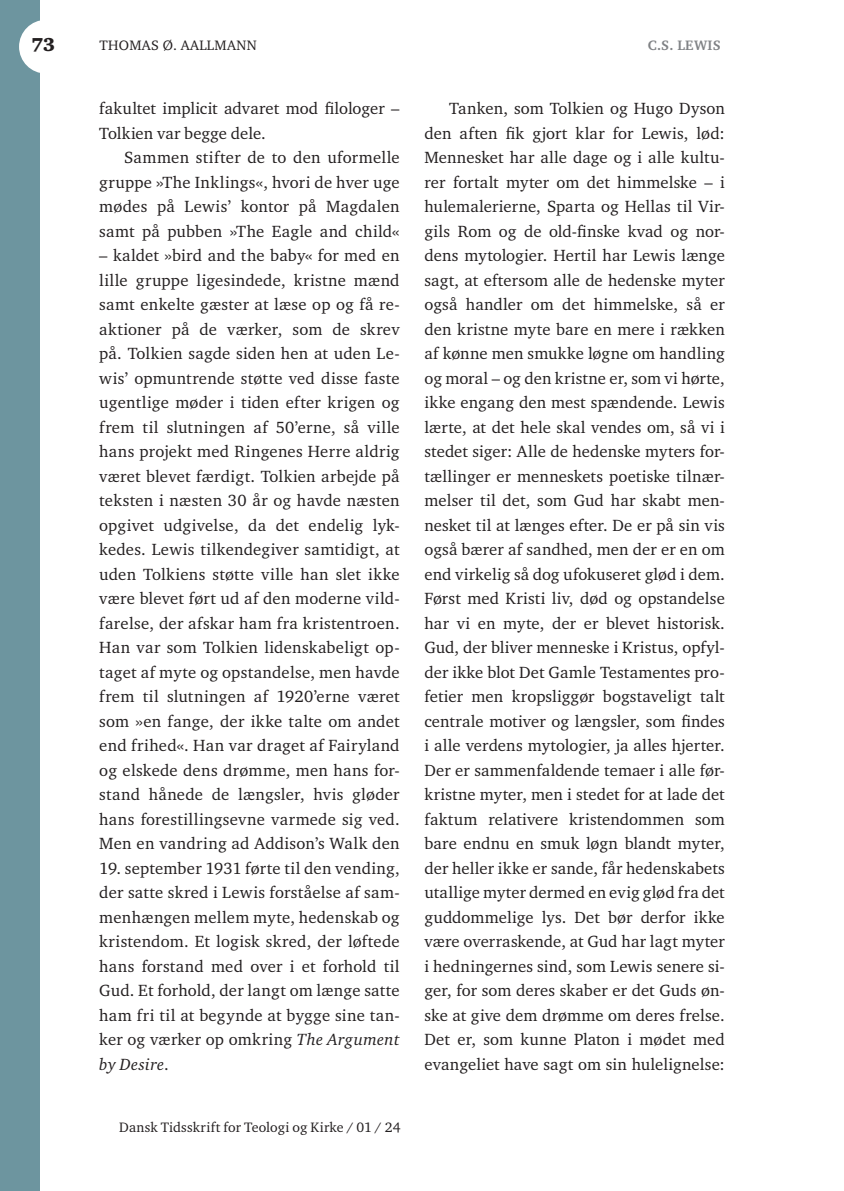
<style>
.page{position:relative;width:844px;height:1191px;background:#fff}
.page>*{position:absolute;margin:0;border:0;box-sizing:border-box;transform-origin:0 0}
.t1{font:900 19.25px "Charter ITC Std";color:#231f20}
.Tekst_indryk{font:16.62px/24.5px "Charter ITC Std";letter-spacing:.01em;color:#231f20;text-align:justify}
.Toptekst_forfatter{font:14px "Charter ITC Std";letter-spacing:.025em;color:#231f20}
.Toptekst_forfatter-2{font:700 14px "Charter ITC Std";letter-spacing:.025em;color:#808285}
.s1{font-style:italic}
</style>
<div class="page">
<div style="left:0;top:0;width:40px;height:1191px;background:#6d959f"></div>
<div style="left:19px;top:20px;width:54px;height:54px;background:#fff;border-radius:50%"></div>
<p class="t1" style="left:31px;top:33px;width:26px">73</p>
<p class="Toptekst_forfatter" style="left:99px;top:37px;width:159px">THOMAS Ø. AALLMANN</p>
<p class="Toptekst_forfatter-2" style="left:647px;top:37px;width:74px">C.S. LEWIS</p>
<p class="Tekst_indryk" style="left:99px;top:96px;width:302px">fakultet implicit advaret mod filologer –<br>Tolkien var begge dele.</p>
<p class="Tekst_indryk" style="left:99px;top:145px;width:302px;text-indent:25px">Sammen stifter de to den uformelle gruppe »The Inklings«, hvori de hver uge mødes på Lewis’ kontor på Magdalen samt på pubben »The Eagle and child«</p>
<p class="Tekst_indryk" style="left:99px;top:243px;width:302px">– kaldet »bird and the baby« for med en lille gruppe ligesindede, kristne mænd samt enkelte gæster at læse op og få re&shy;aktioner på de værker, som de skrev på. Tolkien sagde siden hen at uden Le&shy;wis’ opmuntrende støtte ved disse faste ugentlige møder i tiden efter krigen og frem til slutningen af 50’erne, så ville hans projekt med Ringenes Herre aldrig været blevet færdigt. Tolkien arbejde på teksten i næsten 30 år og havde næsten opgivet udgivelse, da det endelig lyk&shy;kedes. Lewis tilkendegiver samtidigt, at uden Tolkiens støtte ville han slet ikke være blevet ført ud af den moderne vild&shy;farelse, der afskar ham fra kristentroen.<br>Han var som Tolkien lidenskabeligt op&shy;taget af myte og opstandelse, men havde frem til slutningen af 1920’erne været som »en fange, der ikke talte om andet end frihed«. Han var draget af Fairyland og elskede dens drømme, men hans for&shy;stand hånede de længsler, hvis gløder hans forestillingsevne varmede sig ved.<br>Men en vandring ad Addison’s Walk den</p>
<p class="Tekst_indryk" style="left:99px;top:855px;width:302px">19. september 1931 førte til den vending, der satte skred i Lewis forståelse af sam&shy;menhængen mellem myte, hedenskab og kristendom. Et logisk skred, der løftede hans forstand med over i et forhold til Gud. Et forhold, der langt om længe satte ham fri til at begynde at bygge sine tan&shy;ker og værker op omkring <span class="s1">The Argument by Desire</span>.</p>
<p class="Toptekst_forfatter" style="left:119px;top:1118px;width:283px">Dansk Tidsskrift for Teologi og Kirke / 01 / 24</p>
<p class="Tekst_indryk" style="left:424px;top:96px;width:302px;text-indent:25px">Tanken, som Tolkien og Hugo Dyson den aften fik gjort klar for Lewis, lød:<br>Mennesket har alle dage og i alle kultu&shy;rer fortalt myter om det himmelske – i hulemalerierne, Sparta og Hellas til Vir&shy;gils Rom og de old-finske kvad og nor&shy;dens mytologier. Hertil har Lewis længe sagt, at eftersom alle de hedenske myter også handler om det himmelske, så er den kristne myte bare en mere i rækken af kønne men smukke løgne om handling og moral – og den kristne er, som vi hørte, ikke engang den mest spændende. Lewis lærte, at det hele skal vendes om, så vi i stedet siger: Alle de hedenske myters for&shy;tællinger er menneskets poetiske tilnær&shy;melser til det, som Gud har skabt men&shy;nesket til at længes efter. De er på sin vis også bærer af sandhed, men der er en om end virkelig så dog ufokuseret glød i dem.<br>Først med Kristi liv, død og opstandelse har vi en myte, der er blevet historisk.<br>Gud, der bliver menneske i Kristus, opfyl&shy;der ikke blot Det Gamle Testamentes pro&shy;fetier men kropsliggør bogstaveligt talt centrale motiver og længsler, som findes i alle verdens mytologier, ja alles hjerter.<br>Der er sammenfaldende temaer i alle før&shy;kristne myter, men i stedet for at lade det faktum relativere kristendommen som bare endnu en smuk løgn blandt myter, der heller ikke er sande, får hedenskabets utallige myter dermed en evig glød fra det guddommelige lys. Det bør derfor ikke være overraskende, at Gud har lagt myter i hedningernes sind, som Lewis senere si&shy;ger, for som deres skaber er det Guds øn&shy;ske at give dem drømme om deres frelse.<br>Det er, som kunne Platon i mødet med evangeliet have sagt om sin hulelignelse:</p>
</div>
